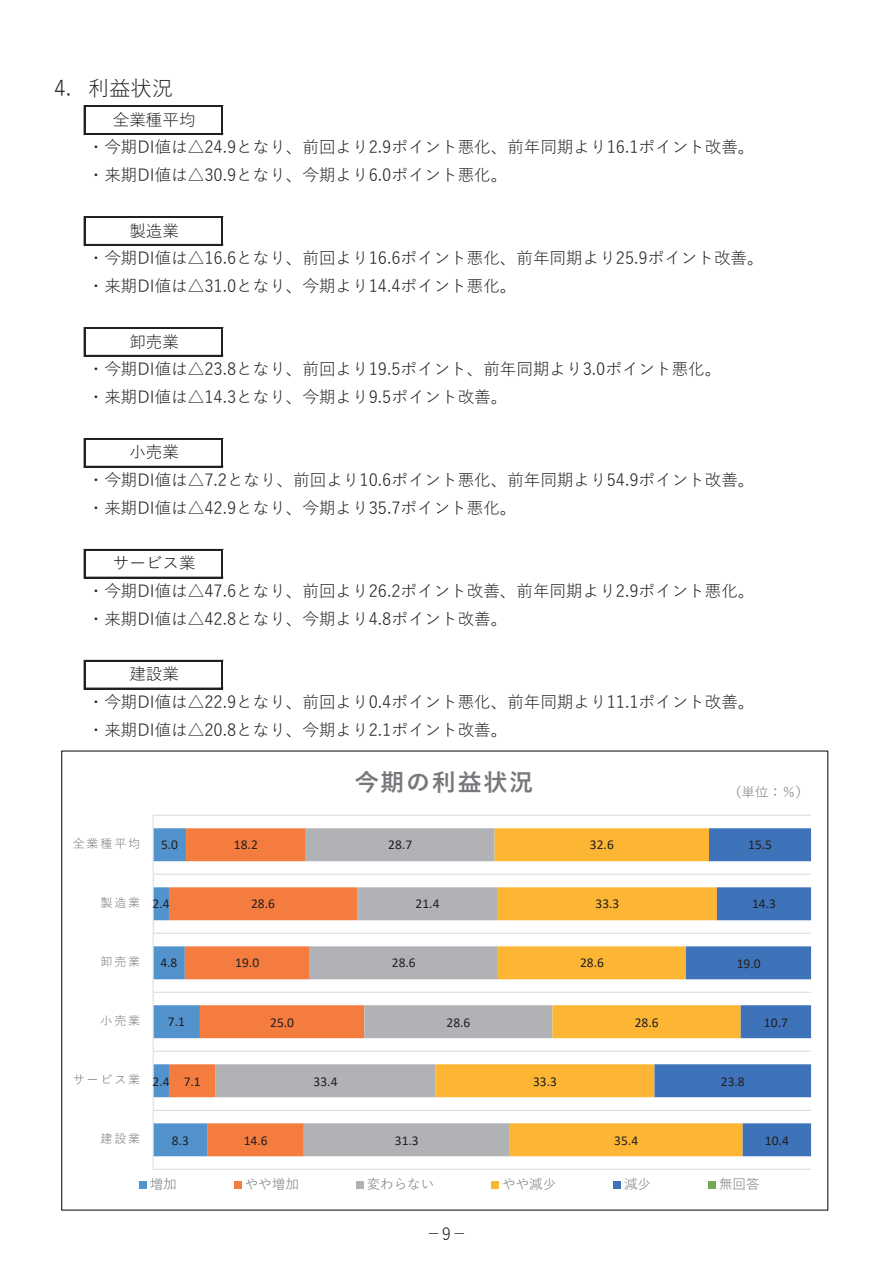
<style>
.page{position:relative;width:893px;height:1263px;background:#fff}
.page>*{position:absolute;margin:0;border:0;box-sizing:border-box;transform-origin:0 0}
.t1{font:700 24px "Yu Gothic";letter-spacing:.075em;color:#76787b}
.t2{font:21px "Yu Gothic";color:#231f20}
.t3{font:16.5px/27.8px "Yu Gothic";color:#231f20}
.t4{font:13.5px "Calibri";color:#231f20}
.t5{font:13.5px "Yu Gothic";color:#76787b}
.t6{font:12px "Yu Gothic";letter-spacing:.15em;color:#76787b}
</style>
<div class="page">
<svg style="left:84px;top:106px;width:1px;height:29px"></svg>
<svg style="left:221px;top:107px;width:2px;height:26px"></svg>
<svg style="left:84px;top:217px;width:1px;height:29px"></svg>
<svg style="left:221px;top:218px;width:2px;height:26px"></svg>
<hr style="left:84px;top:327px;width:1px;height:30px;background:#231f20">
<svg style="left:221px;top:329px;width:2px;height:26px"></svg>
<hr style="left:84px;top:438px;width:1px;height:30px;background:#231f20">
<svg style="left:221px;top:440px;width:2px;height:26px"></svg>
<svg style="left:84px;top:549px;width:1px;height:29px"></svg>
<svg style="left:221px;top:551px;width:2px;height:26px"></svg>
<svg style="left:84px;top:660px;width:1px;height:29px"></svg>
<svg style="left:221px;top:662px;width:2px;height:26px"></svg>
<hr style="left:86px;top:105px;width:137px;height:1px;background:#231f20">
<hr style="left:85px;top:106px;width:138px;height:1px;background:#231f20">
<hr style="left:85px;top:133px;width:138px;height:2px;background:#231f20">
<hr style="left:86px;top:216px;width:137px;height:1px;background:#231f20">
<hr style="left:85px;top:217px;width:138px;height:1px;background:#231f20">
<hr style="left:85px;top:244px;width:138px;height:2px;background:#231f20">
<hr style="left:85px;top:327px;width:138px;height:2px;background:#231f20">
<hr style="left:85px;top:355px;width:138px;height:2px;background:#231f20">
<hr style="left:85px;top:438px;width:138px;height:2px;background:#231f20">
<hr style="left:85px;top:466px;width:138px;height:2px;background:#231f20">
<hr style="left:85px;top:549px;width:138px;height:2px;background:#231f20">
<hr style="left:85px;top:577px;width:138px;height:1px;background:#231f20">
<hr style="left:85px;top:660px;width:138px;height:2px;background:#231f20">
<hr style="left:85px;top:688px;width:138px;height:1px;background:#231f20">
<hr style="left:153px;top:1169px;width:658px;height:1px;background:#dcdddf">
<hr style="left:153px;top:815px;width:658px;height:1px;background:#dcdddf">
<svg style="left:154px;top:828px;width:15px;height:328px"></svg>
<svg style="left:169px;top:828px;width:47px;height:328px"></svg>
<svg style="left:216px;top:828px;width:219px;height:328px"></svg>
<svg style="left:435px;top:828px;width:219px;height:328px"></svg>
<svg style="left:654px;top:828px;width:157px;height:328px"></svg>
<hr style="left:153px;top:815px;width:1px;height:354px;background:#dcdddf">
<div style="left:139px;top:1181px;width:8px;height:7px;background:#5293ce"></div>
<div style="left:234px;top:1181px;width:8px;height:7px;background:#f47c3f"></div>
<div style="left:356px;top:1181px;width:7px;height:7px;background:#b1b2b6"></div>
<div style="left:491px;top:1181px;width:8px;height:7px;background:#fcb634"></div>
<div style="left:613px;top:1181px;width:8px;height:7px;background:#3e72b9"></div>
<div style="left:708px;top:1181px;width:8px;height:7px;background:#71a753"></div>
<p class="t2" style="left:54px;top:69px;width:120px">4. 利益状況</p>
<p class="t3" style="left:113px;top:104px;width:84px">全業種平均</p>
<p class="t3" style="left:88px;top:131px;width:668px">・今期DI値は△24.9となり、前回より2.9ポイント悪化、前年同期より16.1ポイント改善。・来期DI値は△30.9となり、今期より6.0ポイント悪化。</p>
<p class="t3" style="left:129px;top:215px;width:51px">製造業</p>
<p class="t3" style="left:88px;top:242px;width:677px">・今期DI値は△16.6となり、前回より16.6ポイント悪化、前年同期より25.9ポイント改善。・来期DI値は△31.0となり、今期より14.4ポイント悪化。</p>
<p class="t3" style="left:129px;top:325px;width:51px">卸売業</p>
<p class="t3" style="left:88px;top:353px;width:635px">・今期DI値は△23.8となり、前回より19.5ポイント、前年同期より3.0ポイント悪化。・来期DI値は△14.3となり、今期より9.5ポイント改善。</p>
<p class="t3" style="left:129px;top:436px;width:51px">小売業</p>
<p class="t3" style="left:88px;top:464px;width:668px">・今期DI値は△7.2となり、前回より10.6ポイント悪化、前年同期より54.9ポイント改善。・来期DI値は△42.9となり、今期より35.7ポイント悪化。</p>
<p class="t3" style="left:113px;top:547px;width:84px">サービス業</p>
<p class="t3" style="left:88px;top:575px;width:668px">・今期DI値は△47.6となり、前回より26.2ポイント改善、前年同期より2.9ポイント悪化。・来期DI値は△42.8となり、今期より4.8ポイント改善。</p>
<p class="t3" style="left:129px;top:658px;width:51px">建設業</p>
<p class="t3" style="left:88px;top:686px;width:668px">・今期DI値は△22.9となり、前回より0.4ポイント悪化、前年同期より11.1ポイント改善。・来期DI値は△20.8となり、今期より2.1ポイント改善。</p>
<p class="t1" style="left:355px;top:768px;width:180px">今期の利益状況</p>
<p class="t5" style="left:728px;top:780px;width:82px">（単位：％）</p>
<p class="t6" style="left:73px;top:833px;width:69px">全業種平均</p>
<p class="t4" style="left:161px;top:835px;width:19px">5.0</p>
<p class="t4" style="left:234px;top:835px;width:25px">18.2</p>
<p class="t4" style="left:388px;top:835px;width:25px">28.7</p>
<p class="t4" style="left:590px;top:836px;width:25px">32.6</p>
<p class="t4" style="left:748px;top:836px;width:25px">15.5</p>
<p class="t6" style="left:100px;top:892px;width:41px">製造業</p>
<p class="t4" style="left:152px;top:894px;width:19px">2.4</p>
<p class="t4" style="left:251px;top:894px;width:25px">28.6</p>
<p class="t4" style="left:416px;top:894px;width:25px">21.4</p>
<p class="t4" style="left:595px;top:895px;width:25px">33.3</p>
<p class="t4" style="left:752px;top:895px;width:25px">14.3</p>
<p class="t6" style="left:100px;top:951px;width:41px">卸売業</p>
<p class="t4" style="left:160px;top:953px;width:19px">4.8</p>
<p class="t4" style="left:235px;top:953px;width:25px">19.0</p>
<p class="t4" style="left:392px;top:954px;width:25px">28.6</p>
<p class="t4" style="left:580px;top:954px;width:25px">28.6</p>
<p class="t4" style="left:737px;top:954px;width:25px">19.0</p>
<p class="t6" style="left:100px;top:1010px;width:41px">小売業</p>
<p class="t4" style="left:168px;top:1013px;width:19px">7.1</p>
<p class="t4" style="left:270px;top:1013px;width:25px">25.0</p>
<p class="t4" style="left:446px;top:1013px;width:25px">28.6</p>
<p class="t4" style="left:635px;top:1013px;width:25px">28.6</p>
<p class="t4" style="left:764px;top:1013px;width:25px">10.7</p>
<p class="t6" style="left:73px;top:1069px;width:69px">サービス業</p>
<p class="t4" style="left:152px;top:1072px;width:19px">2.4</p>
<p class="t4" style="left:184px;top:1072px;width:19px">7.1</p>
<p class="t4" style="left:314px;top:1072px;width:25px">33.4</p>
<p class="t4" style="left:533px;top:1072px;width:25px">33.3</p>
<p class="t4" style="left:721px;top:1072px;width:25px">23.8</p>
<p class="t6" style="left:100px;top:1128px;width:41px">建設業</p>
<p class="t4" style="left:172px;top:1131px;width:19px">8.3</p>
<p class="t4" style="left:244px;top:1131px;width:25px">14.6</p>
<p class="t4" style="left:395px;top:1131px;width:25px">31.3</p>
<p class="t4" style="left:614px;top:1131px;width:25px">35.4</p>
<p class="t4" style="left:765px;top:1131px;width:25px">10.4</p>
<p class="t5" style="left:150px;top:1171px;width:28px">増加</p>
<p class="t5" style="left:245px;top:1171px;width:56px">やや増加</p>
<p class="t5" style="left:367px;top:1171px;width:69px">変わらない</p>
<p class="t5" style="left:502px;top:1171px;width:56px">やや減少</p>
<p class="t5" style="left:624px;top:1171px;width:28px">減少</p>
<p class="t5" style="left:719px;top:1171px;width:42px">無回答</p>
<p class="t3" style="left:425px;top:1218px;width:44px">－9－</p>
</div>
